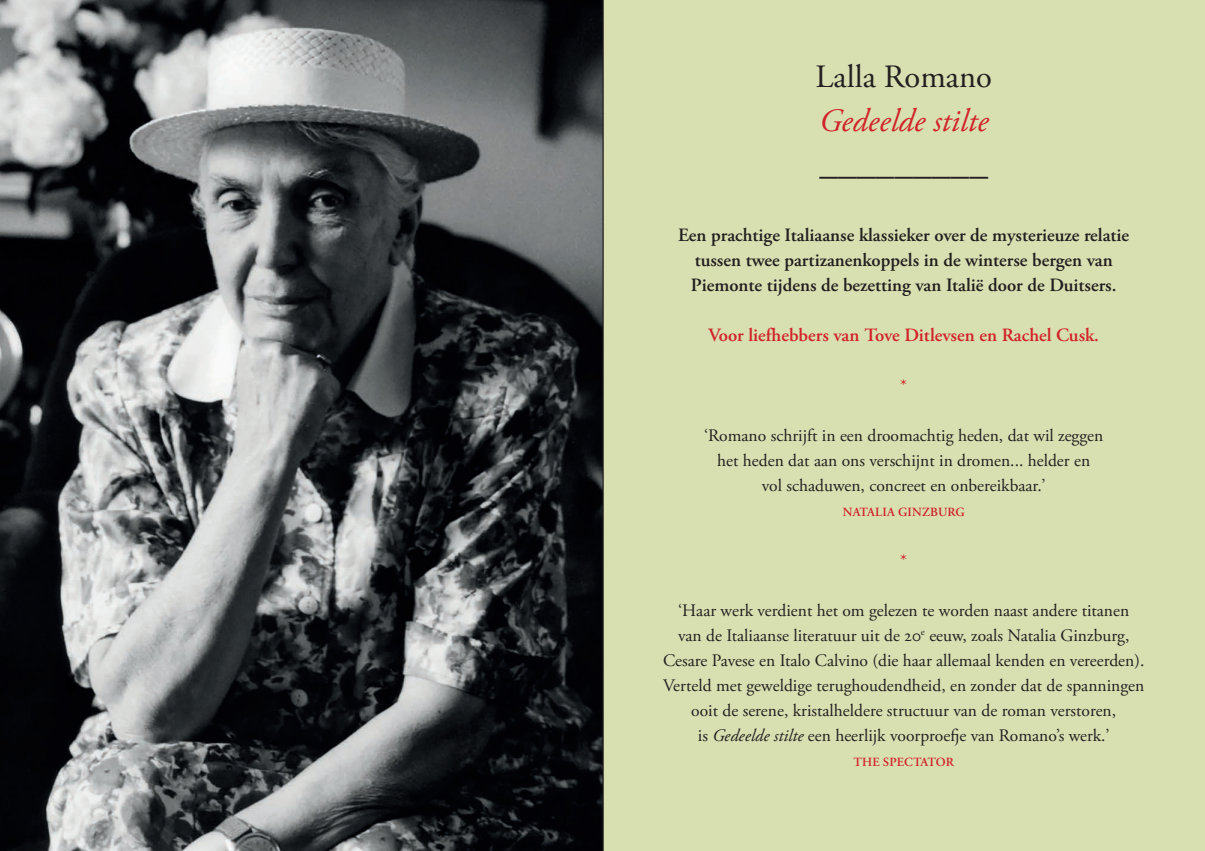
<style>
.page{position:relative;width:1205px;height:851px;background:#fff}
.page>*{position:absolute;margin:0;border:0;box-sizing:border-box;transform-origin:0 0}
.t1{font:37.5px "Adobe Garamond Pro";color:#231f20}
.t2{font:italic 32.5px "Adobe Garamond Pro";color:#d1232a}
.t3{font:32.5px "Adobe Garamond Pro";color:#231f20}
.t4{font:600 18.75px/25px "Adobe Garamond Pro";color:#231f20;text-align:center}
.t5{font:600 18.75px "Adobe Garamond Pro";color:#d1232a}
.t6{font:17.5px/25px "Adobe Garamond Pro";color:#231f20;text-align:center}
.t7{font:17.5px "Adobe Garamond Pro";color:#d1232a}
.t8{font:600 12.5px "Adobe Garamond Pro";letter-spacing:.015em;color:#d1232a}
.s1{font-style:italic}
</style>
<div class="page">
<img style="left:0;top:0;width:602px;height:850px">
<div style="left:602px;top:0;width:603px;height:850px;background:#d8e0b1"></div>
<p class="t3" style="left:815px;top:58px;width:178px">Lalla Romano</p>
<p class="t2" style="left:819px;top:101px;width:171px">Gedeelde stilte</p>
<p class="t1" style="left:819px;top:139px;width:170px">_________</p>
<p class="t4" style="left:678px;top:222px;width:453px">Een prachtige Italiaanse klassieker over de mysterieuze relatie tussen twee partizanenkoppels in de winterse bergen van</p>
<p class="t4" style="left:691px;top:272px;width:427px">Piemonte tijdens de bezetting van Italië door de Duitsers.</p>
<p class="t5" style="left:708px;top:324px;width:392px">Voor liefhebbers van Tove Ditlevsen en Rachel Cusk.</p>
<p class="t7" style="left:900px;top:374px;width:8px">*</p>
<p class="t6" style="left:704px;top:423px;width:401px">‘Romano schrijft in een droomachtig heden, dat wil zeggen</p>
<p class="t6" style="left:717px;top:448px;width:374px">het heden dat aan ons verschijnt in dromen... helder en</p>
<p class="t6" style="left:762px;top:473px;width:285px">vol schaduwen, concreet en onbereikbaar.’</p>
<p class="t8" style="left:843px;top:504px;width:123px">NATALIA GINZBURG</p>
<p class="t7" style="left:900px;top:549px;width:8px">*</p>
<p class="t6" style="left:678px;top:598px;width:453px">‘Haar werk verdient het om gelezen te worden naast andere titanen</p>
<p class="t6" style="left:663px;top:623px;width:483px">van de Italiaanse literatuur uit de 20<sup>e</sup> eeuw, zoals Natalia Ginzburg,<br>Cesare Pavese en Italo Calvino (die haar allemaal kenden en vereerden).</p>
<p class="t6" style="left:663px;top:673px;width:483px">Verteld met geweldige terughoudendheid, en zonder dat de spanningen ooit de serene, kristalheldere structuur van de roman verstoren,</p>
<p class="t6" style="left:698px;top:723px;width:413px">is <span class="s1">Gedeelde stilte</span> een heerlijk voorproefje van Romano’s werk.’</p>
<p class="t8" style="left:853px;top:754px;width:102px">THE SPECTATOR</p>
</div>
